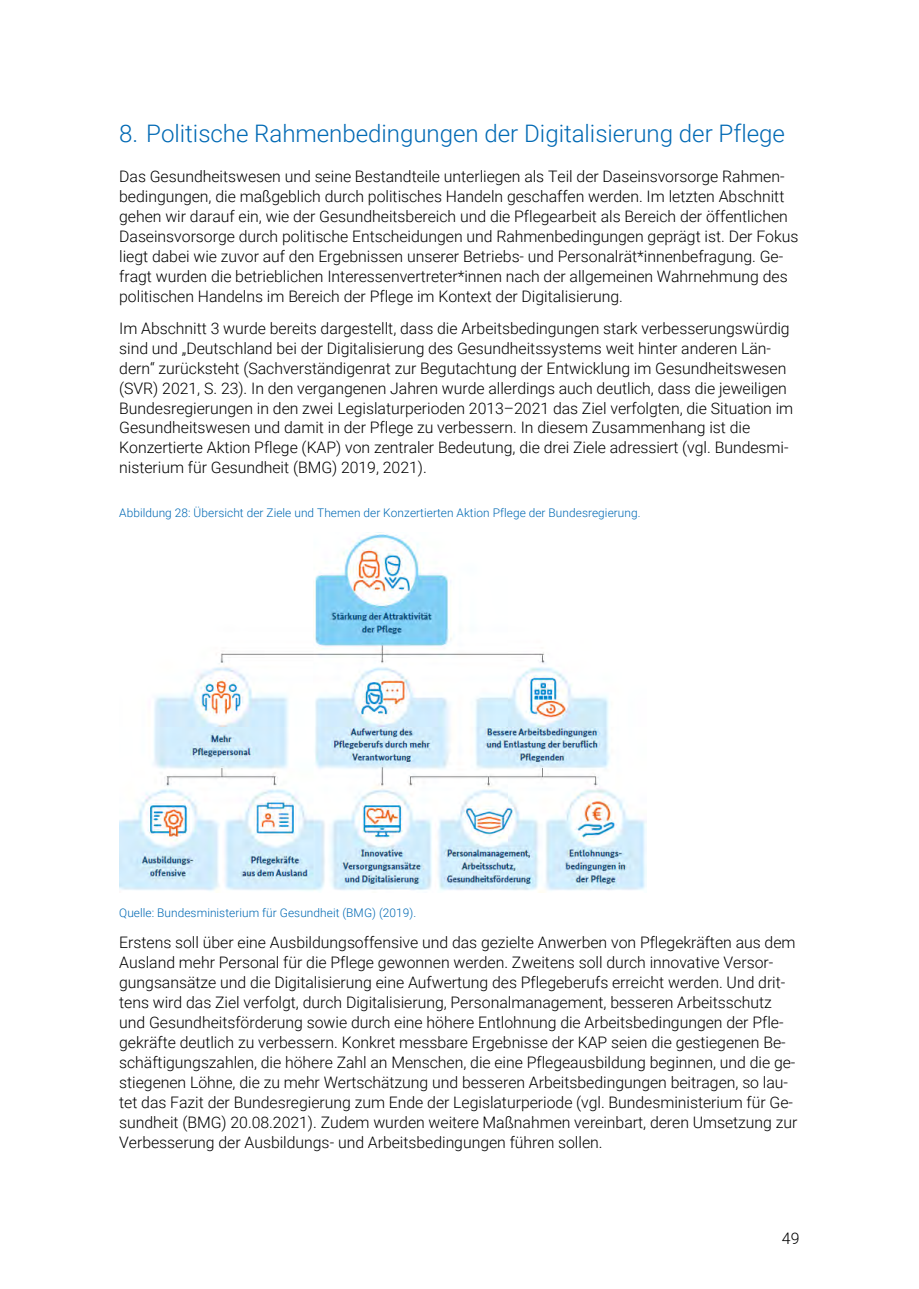
<style>
.page{position:relative;width:919px;height:1289px;background:#fff}
.page>*{position:absolute;margin:0;border:0;box-sizing:border-box;transform-origin:0 0}
.t1{font:300 24.15px "Roboto";color:#0069b4}
.t2{font:300 15.9px/20px "Roboto";letter-spacing:-.005em;color:#000}
.t3{font:300 11.85px "Roboto";letter-spacing:.005em;color:#0069b4}
</style>
<div class="page">
<img style="left:119px;top:532px;width:527px;height:360px">
<h1 class="t1" style="left:119px;top:116px;width:667px">8. Politische Rahmenbedingungen der Digitalisierung der Pflege</h1>
<p class="t2" style="left:119px;top:166px;width:680px">Das Gesundheitswesen und seine Bestandteile unterliegen als Teil der Daseinsvorsorge Rahmen&shy;bedingungen, die maßgeblich durch politisches Handeln geschaffen werden. Im letzten Abschnitt gehen wir darauf ein, wie der Gesundheitsbereich und die Pflegearbeit als Bereich der öffentlichen Daseinsvorsorge durch politische Entscheidungen und Rahmenbedingungen geprägt ist. Der Fokus liegt dabei wie zuvor auf den Ergebnissen unserer Betriebs- und Personalrät*innenbefragung. Ge&shy;fragt wurden die betrieblichen Interessenvertreter*innen nach der allgemeinen Wahrnehmung des politischen Handelns im Bereich der Pflege im Kontext der Digitalisierung.</p>
<p class="t2" style="left:119px;top:318px;width:675px">Im Abschnitt 3 wurde bereits dargestellt, dass die Arbeitsbedingungen stark verbesserungswürdig sind und „Deutschland bei der Digitalisierung des Gesundheitssystems weit hinter anderen Län&shy;dern“ zurücksteht (Sachverständigenrat zur Begutachtung der Entwicklung im Gesundheitswesen (SVR) 2021, S. 23). In den vergangenen Jahren wurde allerdings auch deutlich, dass die jeweiligen Bundesregierungen in den zwei Legislaturperioden 2013–2021 das Ziel verfolgten, die Situation im Gesundheitswesen und damit in der Pflege zu verbessern. In diesem Zusammenhang ist die Konzertierte Aktion Pflege (KAP) von zentraler Bedeutung, die drei Ziele adressiert (vgl. Bundesmi&shy;nisterium für Gesundheit (BMG) 2019, 2021).</p>
<p class="t3" style="left:119px;top:504px;width:523px">Abbildung 28: Übersicht der Ziele und Themen der Konzertierten Aktion Pflege der Bundesregierung.</p>
<p class="t3" style="left:119px;top:904px;width:298px">Quelle: Bundesministerium für Gesundheit (BMG) (2019).</p>
<p class="t2" style="left:119px;top:932px;width:679px">Erstens soll über eine Ausbildungsoffensive und das gezielte Anwerben von Pflegekräften aus dem Ausland mehr Personal für die Pflege gewonnen werden. Zweitens soll durch innovative Versor&shy;gungsansätze und die Digitalisierung eine Aufwertung des Pflegeberufs erreicht werden. Und drit&shy;tens wird das Ziel verfolgt, durch Digitalisierung, Personalmanagement, besseren Arbeitsschutz und Gesundheitsförderung sowie durch eine höhere Entlohnung die Arbeitsbedingungen der Pfle&shy;gekräfte deutlich zu verbessern. Konkret messbare Ergebnisse der KAP seien die gestiegenen Be&shy;schäftigungszahlen, die höhere Zahl an Menschen, die eine Pflegeausbildung beginnen, und die ge&shy;stiegenen Löhne, die zu mehr Wertschätzung und besseren Arbeitsbedingungen beitragen, so lau&shy;tet das Fazit der Bundesregierung zum Ende der Legislaturperiode (vgl. Bundesministerium für Ge&shy;sundheit (BMG) 20.08.2021). Zudem wurden weitere Maßnahmen vereinbart, deren Umsetzung zur Verbesserung der Ausbildungs- und Arbeitsbedingungen führen sollen.</p>
<p class="t2" style="left:782px;top:1227px;width:19px">49</p>
</div>
